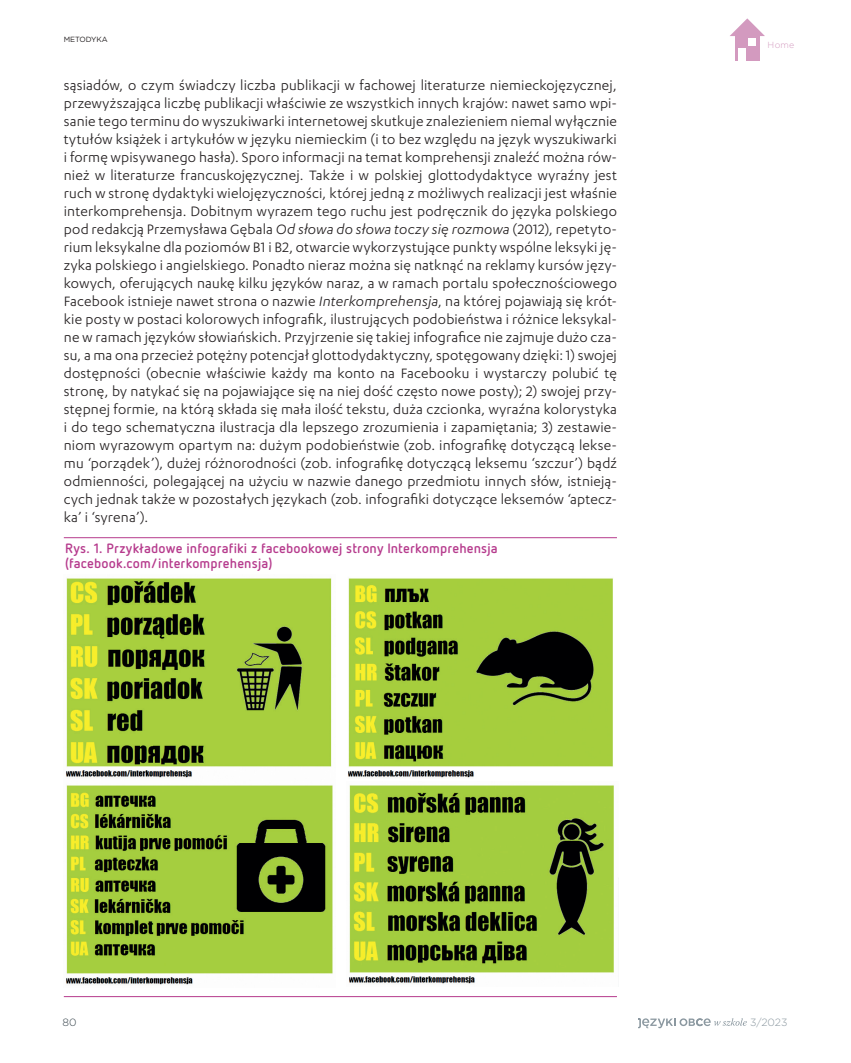
<style>
.page{position:relative;width:851px;height:1063px;background:#fff}
.page>*{position:absolute;margin:0;border:0;box-sizing:border-box;transform-origin:0 0}
.txt_wcięcie{font:15.75px/18px "Karbon";letter-spacing:.015em;color:#231f20;text-align:justify}
.tab_tyt{font:700 13.5px/15px "Netto Pro";letter-spacing:.01em;color:#b63b8d}
.t1{font:300 10.5px "Gotham";color:#8b98a0}
.t2{font:300 10.5px "Gotham";color:#38454d}
.t3{font:300 8.85px "Gotham";color:#d39abf}
.t4{font:7.5px "Gotham";letter-spacing:-.015em;color:#231f20}
.s1{font-style:italic}
</style>
<div class="page">
<svg style="left:638px;top:1018px;width:108px;height:10px"></svg>
<div style="left:734px;top:36px;width:25px;height:25px;background:#d39abf"></div>
<svg style="left:730px;top:18px;width:34px;height:18px"></svg>
<div style="left:748px;top:38px;width:8px;height:8px;background:#fff"></div>
<div style="left:737px;top:48px;width:8px;height:12px;background:#fff"></div>
<hr style="left:64px;top:996px;width:553px;height:1px;background:#b63b8d">
<hr style="left:64px;top:537px;width:553px;height:1px;background:#b63b8d">
<img style="left:66px;top:578px;width:267px;height:407px">
<img style="left:349px;top:785px;width:265px;height:199px">
<img style="left:348px;top:578px;width:265px;height:200px">
<p class="t4" style="left:64px;top:35px;width:45px">METODYKA</p>
<p class="txt_wcięcie" style="left:64px;top:76px;width:554px">sąsiadów, o czym świadczy liczba publikacji w fachowej literaturze niemieckojęzycznej, przewyższająca liczbę publikacji właściwie ze wszystkich innych krajów: nawet samo wpi&shy;sanie tego terminu do wyszukiwarki internetowej skutkuje znalezieniem niemal wyłącznie tytułów książek i artykułów w języku niemieckim (i to bez względu na język wyszukiwarki i formę wpisywanego hasła). Sporo informacji na temat komprehensji znaleźć można rów&shy;nież w literaturze francuskojęzycznej. Także i w polskiej glottodydaktyce wyraźny jest ruch w stronę dydaktyki wielojęzyczności, której jedną z możliwych realizacji jest właśnie interkomprehensja. Dobitnym wyrazem tego ruchu jest podręcznik do języka polskiego pod redakcją Przemysława Gębala <span class="s1">Od słowa do słowa toczy się rozmowa</span> (2012), repetyto&shy;rium leksykalne dla poziomów B1 i B2, otwarcie wykorzystujące punkty wspólne leksyki ję&shy;zyka polskiego i angielskiego. Ponadto nieraz można się natknąć na reklamy kursów języ&shy;kowych, oferujących naukę kilku języków naraz, a w ramach portalu społecznościowego Facebook istnieje nawet strona o nazwie <span class="s1">Interkomprehensja</span>, na której pojawiają się krót&shy;kie posty w postaci kolorowych infografik, ilustrujących podobieństwa i różnice leksykal&shy;ne w ramach języków słowiańskich. Przyjrzenie się takiej infografice nie zajmuje dużo cza&shy;su, a ma ona przecież potężny potencjał glottodydaktyczny, spotęgowany dzięki: 1) swojej dostępności (obecnie właściwie każdy ma konto na Facebooku i wystarczy polubić tę stronę, by natykać się na pojawiające się na niej dość często nowe posty); 2) swojej przy&shy;stępnej formie, na którą składa się mała ilość tekstu, duża czcionka, wyraźna kolorystyka i do tego schematyczna ilustracja dla lepszego zrozumienia i zapamiętania; 3) zestawie&shy;niom wyrazowym opartym na: dużym podobieństwie (zob. infografikę dotyczącą lekse&shy;mu ‘porządek’), dużej różnorodności (zob. infografikę dotyczącą leksemu ‘szczur’) bądź odmienności, polegającej na użyciu w nazwie danego przedmiotu innych słów, istnieją&shy;cych jednak także w pozostałych językach (zob. infografiki dotyczące leksemów ‘aptecz&shy;ka’ i ‘syrena’).</p>
<p class="tab_tyt" style="left:65px;top:540px;width:434px">Rys. 1. Przykładowe infografiki z facebookowej strony Interkomprehensja (facebook.com/interkomprehensja)</p>
<p class="t3" style="left:767px;top:39px;width:28px">Home</p>
<p class="t2" style="left:63px;top:1016px;width:16px">80</p>
<p class="t1" style="left:750px;top:1016px;width:39px">3/2023</p>
</div>
